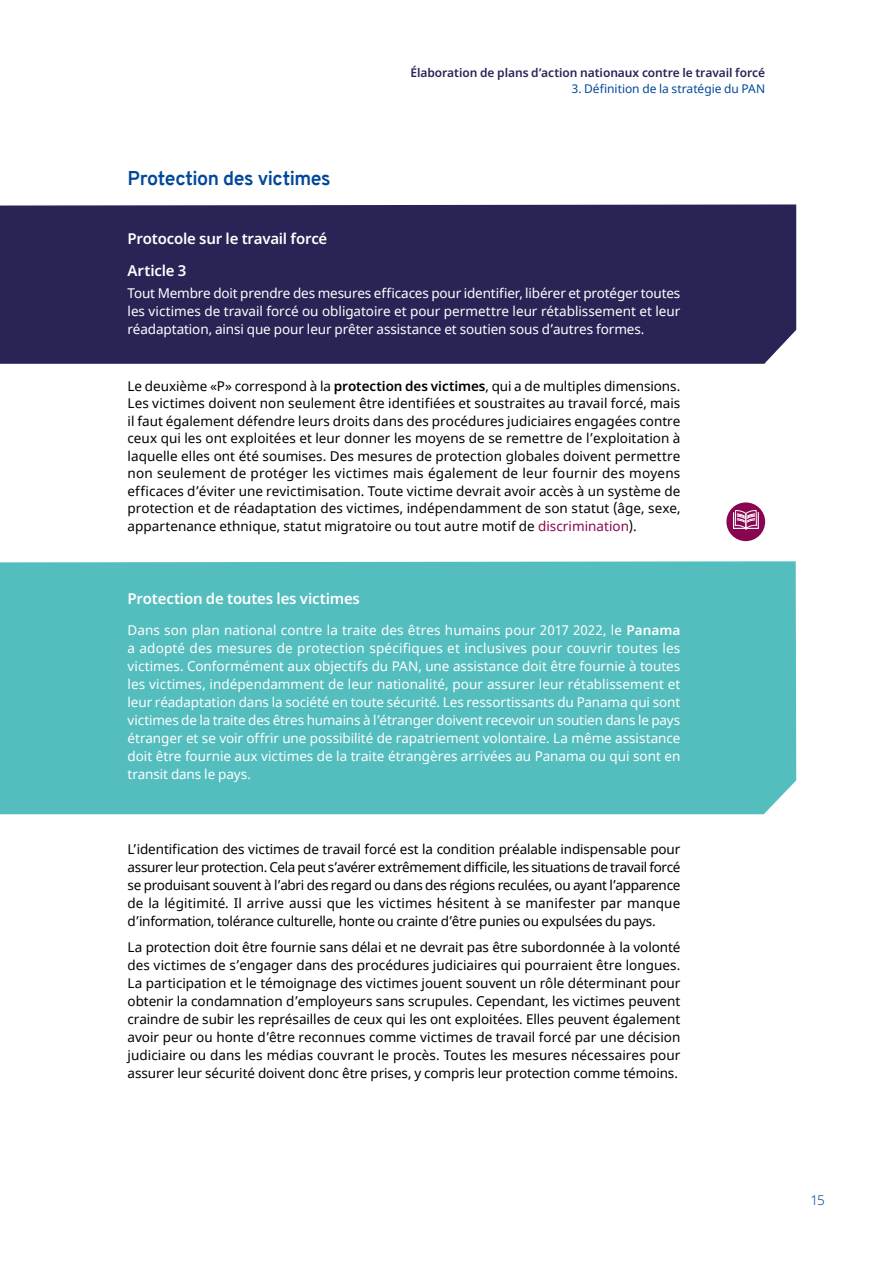
<style>
.page{position:relative;width:893px;height:1263px;background:#fff}
.page>*{position:absolute;margin:0;border:0;box-sizing:border-box;transform-origin:0 0}
.t1{font:700 19.5px "Overpass";letter-spacing:-.02em;color:#00489a}
.t2{font:600 15px/32.2px "Noto Sans";letter-spacing:-.015em;color:#fff}
.t3{font:13.5px/18px "Noto Sans";letter-spacing:-.005em;color:#000;text-align:justify}
.t4{font:13.5px/18px "Noto Sans";letter-spacing:-.005em;color:#fff;text-align:justify}
.t5{font:300 13.5px "Noto Sans";color:#00489a}
.t6{font:600 12px "Noto Sans";letter-spacing:-.005em;color:#292455}
.t7{font:12px "Noto Sans";letter-spacing:-.005em;color:#00489a}
.s1{font-weight:600}
.s2{color:#8a0551}
</style>
<div class="page">
<div style="left:0;top:204px;width:796px;height:160px;background:#292455"></div>
<div style="left:726px;top:502px;width:39px;height:39px;background:#8a0551;border-radius:50%"></div>
<div style="left:733px;top:512px;width:26px;height:17px;border:1px solid #fff"></div>
<svg style="left:734px;top:510px;width:23px;height:20px"></svg>
<div style="left:0;top:561px;width:796px;height:253px;background:#54bdbe"></div>
<h3 class="t1" style="left:128px;top:164px;width:205px">Protection des victimes</h3>
<p class="t6" style="left:410px;top:64px;width:356px">Élaboration de plans d’action nationaux contre le travail forcé</p>
<p class="t7" style="left:572px;top:81px;width:195px">3. Définition de la stratégie du PAN</p>
<p class="t2" style="left:128px;top:223px;width:201px">Protocole sur le travail forcé<br>Article 3</p>
<p class="t4" style="left:128px;top:285px;width:554px">Tout Membre doit prendre des mesures efficaces pour identifier, libérer et protéger toutes les victimes de travail forcé ou obligatoire et pour permettre leur rétablissement et leur réadaptation, ainsi que pour leur prêter assistance et soutien sous d’autres formes.</p>
<p class="t3" style="left:128px;top:377px;width:554px;line-height:17.5px">Le deuxième «P» correspond à la <span class="s1">protection des victimes</span>, qui a de multiples dimensions.<br>Les victimes doivent non seulement être identifiées et soustraites au travail forcé, mais il faut également défendre leurs droits dans des procédures judiciaires engagées contre ceux qui les ont exploitées et leur donner les moyens de se remettre de l’exploitation à laquelle elles ont été soumises. Des mesures de protection globales doivent permettre non seulement de protéger les victimes mais également de leur fournir des moyens efficaces d’éviter une revictimisation. Toute victime devrait avoir accès à un système de protection et de réadaptation des victimes, indépendamment de son statut (âge, sexe, appartenance ethnique, statut migratoire ou tout autre motif de <span class="s2">discrimination</span>).</p>
<p class="t2" style="left:128px;top:583px;width:234px">Protection de toutes les victimes</p>
<p class="t4" style="left:128px;top:621px;width:554px">Dans son plan national contre la traite des êtres humains pour 2017 2022, le <span class="s1">Panama </span>a adopté des mesures de protection spécifiques et inclusives pour couvrir toutes les victimes. Conformément aux objectifs du PAN, une assistance doit être fournie à toutes les victimes, indépendamment de leur nationalité, pour assurer leur rétablissement et leur réadaptation dans la société en toute sécurité. Les ressortissants du Panama qui sont victimes de la traite des êtres humains à l’étranger doivent recevoir un soutien dans le pays étranger et se voir offrir une possibilité de rapatriement volontaire. La même assistance doit être fournie aux victimes de la traite étrangères arrivées au Panama ou qui sont en transit dans le pays.</p>
<p class="t3" style="left:128px;top:840px;width:554px">L’identification des victimes de travail forcé est la condition préalable indispensable pour assurer leur protection. Cela peut s’avérer extrêmement difficile, les situations de travail forcé se produisant souvent à l’abri des regard ou dans des régions reculées, ou ayant l’apparence de la légitimité. Il arrive aussi que les victimes hésitent à se manifester par manque d’information, tolérance culturelle, honte ou crainte d’être punies ou expulsées du pays.</p>
<p class="t3" style="left:128px;top:939px;width:554px">La protection doit être fournie sans délai et ne devrait pas être subordonnée à la volonté des victimes de s’engager dans des procédures judiciaires qui pourraient être longues.<br>La participation et le témoignage des victimes jouent souvent un rôle déterminant pour obtenir la condamnation d’employeurs sans scrupules. Cependant, les victimes peuvent craindre de subir les représailles de ceux qui les ont exploitées. Elles peuvent également avoir peur ou honte d’être reconnues comme victimes de travail forcé par une décision judiciaire ou dans les médias couvrant le procès. Toutes les mesures nécessaires pour assurer leur sécurité doivent donc être prises, y compris leur protection comme témoins.</p>
<p class="t5" style="left:810px;top:1190px;width:16px">15</p>
</div>
